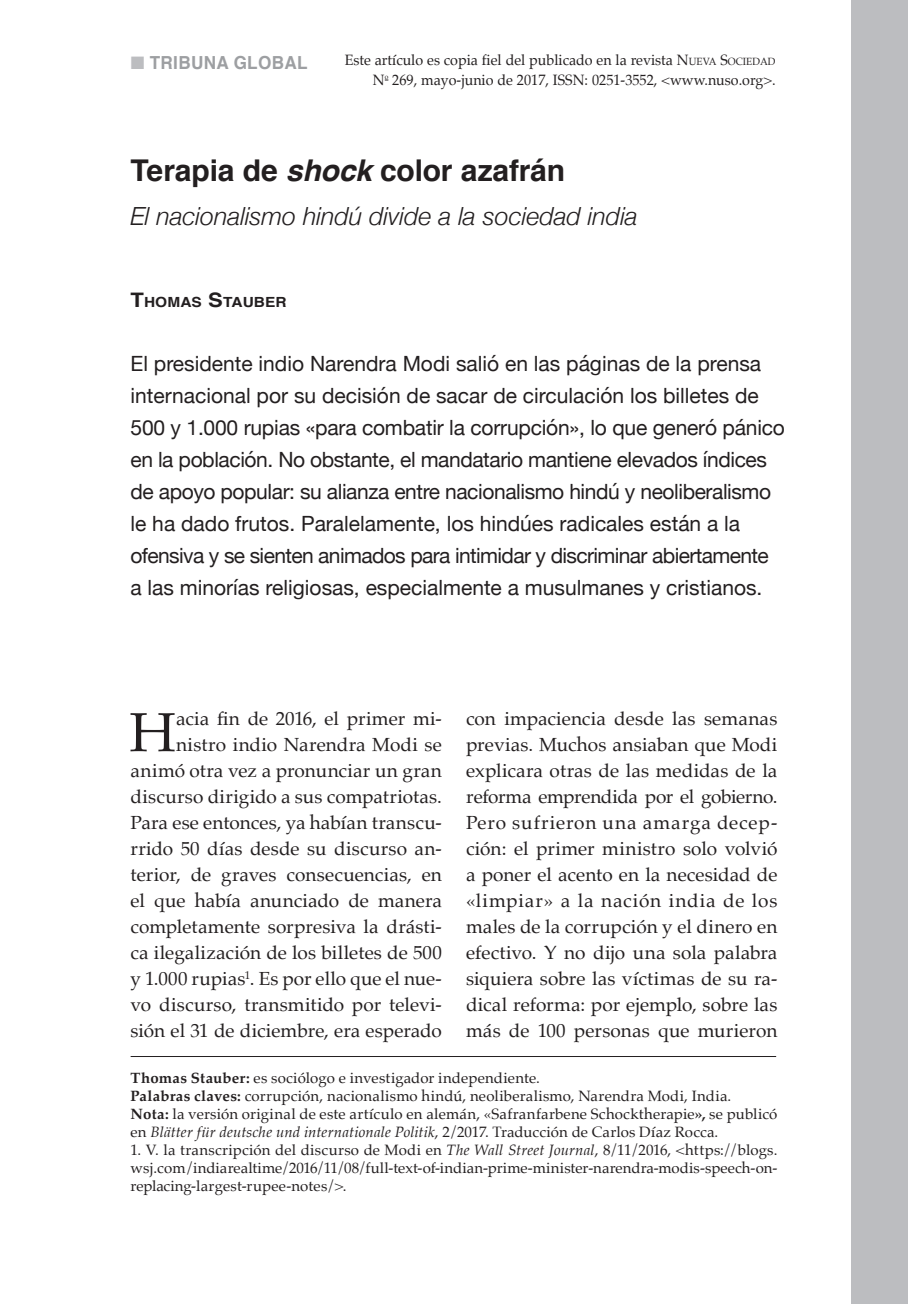
<style>
.page{position:relative;width:908px;height:1304px;background:#fff}
.page>*{position:absolute;margin:0;border:0;box-sizing:border-box;transform-origin:0 0}
.NS_Capitular_2l{font:55.2px "Palatino";color:#231f20}
.NS_Título_art{font:700 30px "Helvetica";letter-spacing:-.005em;color:#231f20}
.NS_Subtítulo_art{font:italic 300 25px "Helvetica Neue";color:#231f20}
.NS_Copete{font:21px/32px "Helvetica Neue";letter-spacing:-.01em;color:#231f20}
.NS_Copete-2{font:21px "Helvetica Neue";letter-spacing:-.03em;color:#231f20}
.NS_Capitular_2l-2{font:19px/26px "Palatino";letter-spacing:.005em;color:#231f20;text-align:right}
.t1{font:700 18px "Helvetica";letter-spacing:.02em;color:#9d9fa2;scale:.95 1}
.NS_Curri__clave{font:15px/18px "Palatino";letter-spacing:.01em;color:#231f20}
.NS_Nota_al_pie{font:15px/18px "Palatino";letter-spacing:.005em;color:#231f20;text-align:justify}
.textopalatino{font:15px "Palatino";color:#231f20;scale:.95 1}
.NS_Autor{font:700 14px "Helvetica";letter-spacing:.005em;color:#231f20;scale:1.1 1}
.s1{color:#bcbdc0}
.s2{font-style:inherit}
.s3{font-size:10.4px}
.s4{font-style:italic}
.s5{font-size:20px}
.s6{font-weight:700}
</style>
<div class="page">
<div style="left:850px;top:0;width:57px;height:1304px;background:#bcbdc0"></div>
<hr style="left:131px;top:1056px;width:644px;height:1px;background:#231f20">
<p class="t1" style="left:131px;top:48px;width:187px"><span class="s1">■</span> TRIBUNA GLOBAL</p>
<p class="textopalatino" style="left:344px;top:47px;width:455px">Este artículo es copia fiel del publicado en la revista <span class="s2">N</span><span class="s3">UEVA</span> <span class="s2">S</span><span class="s3">OCIEDAD</span></p>
<p class="textopalatino" style="left:373px;top:67px;width:425px">N<sup>o</sup> 269, mayo-junio de 2017, ISSN: 0251-3552, &lt;www.nuso.org&gt;.</p>
<p class="NS_Título_art" style="left:130px;top:146px;width:436px">Terapia de <span class="s4">shock</span> color azafrán</p>
<p class="NS_Subtítulo_art" style="left:130px;top:197px;width:508px">El nacionalismo hindú divide a la sociedad india</p>
<p class="NS_Autor" style="left:130px;top:291px;width:143px"><span class="s5">T</span>HOMAS <span class="s5">S</span>TAUBER</p>
<p class="NS_Copete" style="left:130px;top:349px;width:632px">El presidente indio Narendra Modi salió en las páginas de la prensa internacional por su decisión de sacar de circulación los billetes de</p>
<p class="NS_Copete" style="left:130px;top:413px;width:655px">500 y 1.000 rupias «para combatir la corrupción», lo que generó pánico en la población. No obstante, el mandatario mantiene elevados índices</p>
<p class="NS_Copete" style="left:130px;top:477px;width:642px">de apoyo popular: su alianza entre nacionalismo hindú y neoliberalismo</p>
<p class="NS_Copete" style="left:130px;top:509px;width:611px">le ha dado frutos. Paralelamente, los hindúes radicales están a la</p>
<p class="NS_Copete-2" style="left:130px;top:540px;width:639px">ofensiva y se sienten animados para intimidar y discriminar abiertamente</p>
<p class="NS_Copete" style="left:130px;top:573px;width:633px">a las minorías religiosas, especialmente a musulmanes y cristianos.</p>
<p class="NS_Capitular_2l-2" style="left:130px;top:706px;width:313px">acia fin de 2016, el primer mi&shy;nistro indio Narendra Modi se animó otra vez a pronunciar un gran discurso dirigido a sus compatriotas.<br>Para ese entonces, ya habían transcu&shy;rrido 50 días desde su discurso an&shy;terior, de graves consecuencias, en el que había anunciado de manera completamente sorpresiva la drásti&shy;ca ilegalización de los billetes de 500 y 1.000 rupias<sup>1</sup>. Es por ello que el nue&shy;vo discurso, transmitido por televi&shy;sión el 31 de diciembre, era esperado</p>
<p class="NS_Capitular_2l-2" style="left:466px;top:706px;width:313px;text-align:justify">con impaciencia desde las semanas previas. Muchos ansiaban que Modi explicara otras de las medidas de la reforma emprendida por el gobierno.<br>Pero sufrieron una amarga decep&shy;ción: el primer ministro solo volvió a poner el acento en la necesidad de «limpiar» a la nación india de los males de la corrupción y el dinero en efectivo. Y no dijo una sola palabra siquiera sobre las víctimas de su ra&shy;dical reforma: por ejemplo, sobre las más de 100 personas que murieron</p>
<p class="NS_Capitular_2l" style="left:129px;top:687px;width:48px">H</p>
<p class="NS_Curri__clave" style="left:130px;top:1069px;width:411px"><span class="s6">Thomas Stauber:</span> es sociólogo e investigador independiente.</p>
<p class="NS_Curri__clave" style="left:130px;top:1087px;width:602px"><span class="s6">Palabras claves:</span> corrupción, nacionalismo hindú, neoliberalismo, Narendra Modi, India.</p>
<p class="NS_Curri__clave" style="left:130px;top:1105px;width:648px"><span class="s6">Nota:</span> la versión original de este artículo en alemán, «Safranfarbene Schocktherapie<span class="s6">»,</span> se publicó en <span class="s4">Blätter für deutsche und internationale Politik</span>, 2/2017. Traducción de Carlos Díaz Rocca.</p>
<p class="NS_Nota_al_pie" style="left:130px;top:1141px;width:648px">1. V. la transcripción del discurso de Modi en <span class="s4">The Wall Street Journal</span>, 8/11/2016, &lt;https://blogs. wsj.com/indiarealtime/2016/11/08/full-text-of-indian-prime-minister-narendra-modis-speech-on&shy;replacing-largest-rupee-notes/&gt;.</p>
</div>
